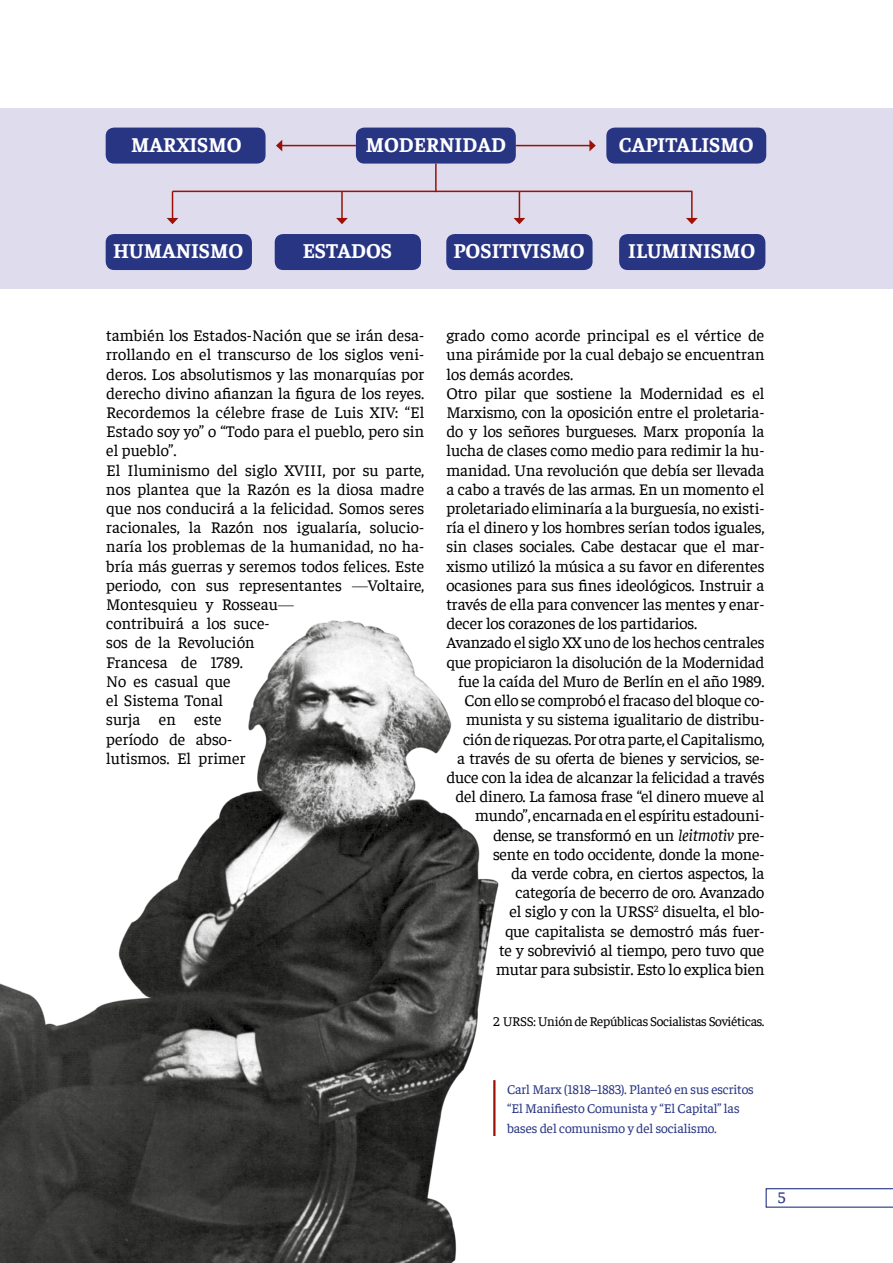
<style>
.page{position:relative;width:893px;height:1263px;background:#fff}
.page>*{position:absolute;margin:0;border:0;box-sizing:border-box;transform-origin:0 0}
.t1{font:700 21px "Faustina";color:#fff}
.TEXTO{font:16.5px/19.2px "Faustina";letter-spacing:-.015em;color:#000;text-align:justify}
.t2{font:16.5px "Faustina";color:#283583}
.TEXTO-2{font:13.5px/19.2px "Faustina";letter-spacing:-.01em;color:#283583}
.Nota_al_pie{font:13.5px "Faustina";letter-spacing:-.025em;color:#000}
.s1{font-size:15.75px;color:#4d5156}
.s2{font-style:italic}
</style>
<div class="page">
<svg style="left:766px;top:1188px;width:127px;height:20px"></svg>
<div style="left:0;top:108px;width:893px;height:180px;background:#dedced"></div>
<div style="left:106px;top:128px;width:160px;height:36px;background:#283583;border-radius:9px"></div>
<div style="left:356px;top:128px;width:160px;height:36px;background:#283583;border-radius:9px"></div>
<div style="left:606px;top:128px;width:160px;height:36px;background:#283583;border-radius:9px"></div>
<div style="left:106px;top:234px;width:146px;height:36px;background:#283583;border-radius:9px"></div>
<div style="left:275px;top:234px;width:146px;height:36px;background:#283583;border-radius:9px"></div>
<div style="left:446px;top:234px;width:147px;height:36px;background:#283583;border-radius:9px"></div>
<div style="left:619px;top:234px;width:146px;height:36px;background:#283583;border-radius:9px"></div>
<hr style="left:516px;top:145px;width:74px;height:1px;background:#9c1006">
<svg style="left:589px;top:140px;width:7px;height:11px"></svg>
<hr style="left:282px;top:145px;width:74px;height:1px;background:#9c1006">
<svg style="left:276px;top:140px;width:6px;height:11px"></svg>
<hr style="left:691px;top:191px;width:2px;height:28px;background:#9c1006">
<svg style="left:686px;top:218px;width:12px;height:6px"></svg>
<svg style="left:514px;top:192px;width:11px;height:32px"></svg>
<hr style="left:341px;top:191px;width:2px;height:28px;background:#9c1006">
<svg style="left:336px;top:218px;width:12px;height:6px"></svg>
<svg style="left:167px;top:191px;width:11px;height:33px"></svg>
<hr style="left:173px;top:191px;width:519px;height:1px;background:#9c1006">
<hr style="left:435px;top:164px;width:2px;height:28px;background:#9c1006">
<img style="left:0;top:620px;width:499px;height:643px">
<p class="t1" style="left:131px;top:130px;width:112px">MARXISMO</p>
<p class="t1" style="left:366px;top:130px;width:142px">MODERNIDAD</p>
<p class="t1" style="left:619px;top:130px;width:136px">CAPITALISMO</p>
<p class="t1" style="left:113px;top:236px;width:132px">HUMANISMO</p>
<p class="t1" style="left:303px;top:236px;width:91px">ESTADOS</p>
<p class="t1" style="left:453px;top:236px;width:133px">POSITIVISMO</p>
<p class="t1" style="left:628px;top:236px;width:129px">ILUMINISMO</p>
<p class="TEXTO" style="left:106px;top:325px;width:320px">también los Estados-Nación que se irán desa&shy;rrollando en el transcurso de los siglos veni&shy;deros. Los absolutismos y las monarquías por derecho divino afianzan la figura de los reyes.<br>Recordemos la célebre frase de Luis XIV: “El Estado soy yo” o “Todo para el pueblo, pero sin el pueblo”.</p>
<p class="TEXTO" style="left:106px;top:459px;width:320px;text-align:left">El Iluminismo del siglo XVIII, por su parte, nos plantea que la Razón es la diosa madre que nos conducirá a la felicidad. Somos seres racionales, la Razón nos igualaría, solucio&shy;naría los problemas de la humanidad, no ha&shy;bría más guerras y seremos todos felices. Este periodo, con sus representantes <span class="s1">—</span>Voltaire,<br>Montesquieu y Rosseau<span class="s1">—<br></span>contribuirá a los suce-<br>sos de la Revolución<br>Francesa de 1789.<br>No es casual que<br>el Sistema Tonal<br>surja en este<br>período de abso-<br>lutismos. El primer</p>
<p class="TEXTO" style="left:446px;top:325px;width:319px">grado como acorde principal es el vértice de una pirámide por la cual debajo se encuentran los demás acordes.</p>
<p class="TEXTO" style="left:446px;top:382px;width:320px">Otro pilar que sostiene la Modernidad es el Marxismo, con la oposición entre el proletaria&shy;do y los señores burgueses. Marx proponía la lucha de clases como medio para redimir la hu&shy;manidad. Una revolución que debía ser llevada a cabo a través de las armas. En un momento el proletariado eliminaría a la burguesía, no existi&shy;ría el dinero y los hombres serían todos iguales, sin clases sociales. Cabe destacar que el mar&shy;xismo utilizó la música a su favor en diferentes ocasiones para sus fines ideológicos. Instruir a través de ella para convencer las mentes y enar&shy;decer los corazones de los partidarios.</p>
<p class="TEXTO" style="left:446px;top:632px;width:320px;text-align:right">Avanzado el siglo XX uno de los hechos centrales que propiciaron la disolución de la Modernidad fue la caída del Muro de Berlín en el año 1989.<br>Con ello se comprobó el fracaso del bloque co&shy;munista y su sistema igualitario de distribu&shy;ción de riquezas. Por otra parte, el Capitalismo,<br>a través de su oferta de bienes y servicios, se&shy;duce con la idea de alcanzar la felicidad a través del dinero. La famosa frase “el dinero mueve al mundo”, encarnada en el espíritu estadouni&shy;dense, se transformó en un <span class="s2">leitmotiv</span> pre-<br>sente en todo occidente, donde la mone-<br>da verde cobra, en ciertos aspectos, la categoría de becerro de oro. Avanzado<br>el siglo y con la URSS<sup>2</sup> disuelta, el blo-<br>que capitalista se demostró más fuer-<br>te y sobrevivió al tiempo, pero tuvo que<br>mutar para subsistir. Esto lo explica bien</p>
<p class="Nota_al_pie" style="left:493px;top:1012px;width:273px">2 URSS: Unión de Repúblicas Socialistas Soviéticas.</p>
<p class="TEXTO-2" style="left:507px;top:1079px;width:248px">Carl Marx (1818–1883). Planteó en sus escritos “El Manifiesto Comunista y “El Capital” las bases del comunismo y del socialismo.</p>
<p class="t2" style="left:778px;top:1186px;width:9px">5</p>
</div>
